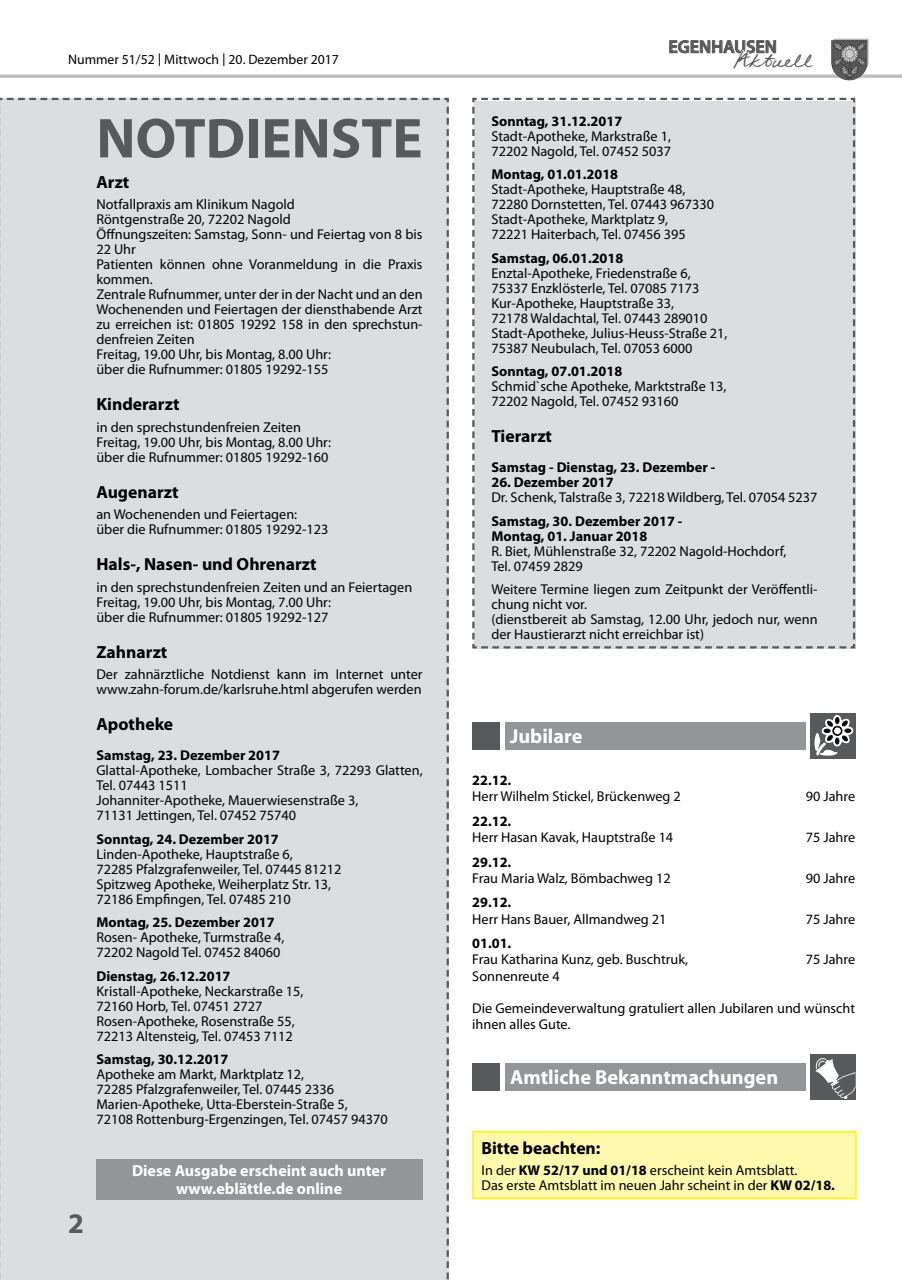
<style>
.page{position:relative;width:902px;height:1280px;background:#fff}
.page>*{position:absolute;margin:0;border:0;box-sizing:border-box;transform-origin:0 0}
.t1{font:700 56.7px "Myriad Pro";color:#58595b}
.t2{font:700 28.5px "Myriad Pro";color:#58595b}
.t3{font:22.95px "Federico Handwriting";color:#58595b}
.t4{font:700 20.25px "Myriad";color:#fff}
.t5{font:600 18px "Myriad Pro";color:#58595b}
.t6{font:700 17.55px "Myriad Pro";color:#000}
.t7{font:700 16.05px/17.5px "Myriad Pro";color:#fff;text-align:center}
.t8{font:14.25px/15px "Myriad Pro";color:#000}
.t9{font:700 14.25px/15px "Myriad Pro";color:#000}
.t10{font:13.65px "Myriad Pro";color:#000}
.s1{font-family:"Lucida Sans"}
.s2{font-weight:700}
</style>
<div class="page">
<hr style="left:0;top:75px;width:901px;height:3px;background:#bcbec0">
<svg style="left:669px;top:40px;width:108px;height:14px"></svg>
<svg style="left:833px;top:39px;width:35px;height:36px"></svg>
<img style="left:831px;top:40px;width:36px;height:40px">
<div style="left:472px;top:97px;width:384px;height:552px;background:#dcddde"></div>
<div style="left:810px;top:713px;width:46px;height:46px;background:#58595b"></div>
<div style="left:504px;top:722px;width:301px;height:28px;background:#939598"></div>
<div style="left:472px;top:722px;width:28px;height:28px;background:#58595b"></div>
<svg style="left:814px;top:715px;width:39px;height:41px"></svg>
<div style="left:834px;top:727px;width:6px;height:7px;background:#fff;border-radius:50%"></div>
<div style="left:810px;top:1054px;width:46px;height:46px;background:#58595b"></div>
<svg style="left:815px;top:1058px;width:40px;height:41px"></svg>
<div style="left:504px;top:1063px;width:301px;height:28px;background:#939598"></div>
<div style="left:472px;top:1063px;width:28px;height:28px;background:#58595b"></div>
<div style="left:473px;top:1132px;width:382px;height:66px;background:#fff9ae"></div>
<hr style="left:472px;top:1131px;width:384px;height:1px;background:#fff200">
<hr style="left:472px;top:1132px;width:1px;height:66px;background:#fff200">
<hr style="left:855px;top:1132px;width:1px;height:66px;background:#fff200">
<hr style="left:472px;top:1198px;width:384px;height:1px;background:#fff200">
<div style="left:0;top:97px;width:449px;height:1183px;background:#dcddde"></div>
<p class="t5" style="left:668px;top:35px;width:110px">EGENHAUSEN</p>
<p class="t10" style="left:68px;top:51px;width:272px">Nummer 51/52 <span class="s1">|</span> Mittwoch <span class="s1">|</span> 20. Dezember 2017</p>
<h3 class="t3" style="left:733px;top:46px;width:80px">Aktuell</h3>
<h1 class="t1" style="left:96px;top:101px;width:327px">NOTDIENSTE</h1>
<p class="t9" style="left:491px;top:113px;width:132px">Sonntag, 31.12.2017</p>
<p class="t8" style="left:491px;top:128px;width:181px">Stadt-Apotheke, Markstraße 1,<br>72202 Nagold, Tel. 07452 5037</p>
<p class="t9" style="left:491px;top:166px;width:128px">Montag, 01.01.2018</p>
<p class="t8" style="left:491px;top:182px;width:224px">Stadt-Apotheke, Hauptstraße 48, 72280 Dornstetten, Tel. 07443 967330<br>Stadt-Apotheke, Marktplatz 9,<br>72221 Haiterbach, Tel. 07456 395</p>
<p class="t9" style="left:491px;top:250px;width:133px">Samstag, 06.01.2018</p>
<p class="t8" style="left:491px;top:265px;width:237px">Enztal-Apotheke, Friedenstraße 6, 75337 Enzklösterle, Tel. 07085 7173<br>Kur-Apotheke, Hauptstraße 33,<br>72178 Waldachtal, Tel. 07443 289010<br>Stadt-Apotheke, Julius-Heuss-Straße 21, 75387 Neubulach, Tel. 07053 6000</p>
<p class="t9" style="left:491px;top:363px;width:132px">Sonntag, 07.01.2018</p>
<p class="t8" style="left:491px;top:379px;width:236px">Schmid`sche Apotheke, Marktstraße 13,<br>72202 Nagold, Tel. 07452 93160</p>
<p class="t6" style="left:491px;top:425px;width:62px">Tierarzt</p>
<p class="t9" style="left:491px;top:459px;width:225px">Samstag - Dienstag, 23. Dezember -</p>
<p class="t9" style="left:491px;top:474px;width:124px">26. Dezember 2017</p>
<p class="t8" style="left:491px;top:490px;width:327px">Dr. Schenk, Talstraße 3, 72218 Wildberg, Tel. 07054 5237</p>
<p class="t9" style="left:491px;top:513px;width:192px">Samstag, 30. Dezember 2017 -<br>Montag, 01. Januar 2018</p>
<p class="t8" style="left:491px;top:543px;width:296px">R. Biet, Mühlenstraße 32, 72202 Nagold-Hochdorf,<br>Tel. 07459 2829</p>
<p class="t8" style="left:491px;top:582px;width:327px">Weitere Termine liegen zum Zeitpunkt der Veröffentli&shy;chung nicht vor.<br>(dienstbereit ab Samstag, 12.00 Uhr, jedoch nur, wenn der Haustierarzt nicht erreichbar ist)</p>
<p class="t6" style="left:96px;top:170px;width:34px">Arzt</p>
<p class="t8" style="left:96px;top:196px;width:328px">Notfallpraxis am Klinikum Nagold<br>Röntgenstraße 20, 72202 Nagold<br>Öffnungszeiten: Samstag, Sonn- und Feiertag von 8 bis 22 Uhr<br>Patienten können ohne Voranmeldung in die Praxis kommen.<br>Zentrale Rufnummer, unter der in der Nacht und an den Wochenenden und Feiertagen der diensthabende Arzt zu erreichen ist: 01805 19292 158 in den sprechstun&shy;denfreien Zeiten<br>Freitag, 19.00 Uhr, bis Montag, 8.00 Uhr:<br>über die Rufnummer: 01805 19292-155</p>
<p class="t6" style="left:96px;top:393px;width:84px">Kinderarzt</p>
<p class="t8" style="left:96px;top:419px;width:236px">in den sprechstundenfreien Zeiten<br>Freitag, 19.00 Uhr, bis Montag, 8.00 Uhr: über die Rufnummer: 01805 19292-160</p>
<p class="t6" style="left:96px;top:480px;width:84px">Augenarzt</p>
<p class="t8" style="left:96px;top:507px;width:233px">an Wochenenden und Feiertagen: über die Rufnummer: 01805 19292-123</p>
<p class="t6" style="left:96px;top:553px;width:222px">Hals-, Nasen- und Ohrenarzt</p>
<p class="t8" style="left:96px;top:579px;width:317px">in den sprechstundenfreien Zeiten und an Feiertagen<br>Freitag, 19.00 Uhr, bis Montag, 7.00 Uhr:<br>über die Rufnummer: 01805 19292-127</p>
<p class="t6" style="left:96px;top:640px;width:72px">Zahnarzt</p>
<p class="t8" style="left:96px;top:667px;width:327px">Der zahnärztliche Notdienst kann im Internet unter www.zahn-forum.de/karlsruhe.html abgerufen werden</p>
<p class="t6" style="left:96px;top:713px;width:78px">Apotheke</p>
<p class="t9" style="left:96px;top:748px;width:185px">Samstag, 23. Dezember 2017</p>
<p class="t8" style="left:96px;top:763px;width:328px">Glattal-Apotheke, Lombacher Straße 3, 72293 Glatten, Tel. 07443 1511<br>Johanniter-Apotheke, Mauerwiesenstraße 3,<br>71131 Jettingen, Tel. 07452 75740</p>
<p class="t9" style="left:96px;top:831px;width:184px">Sonntag, 24. Dezember 2017</p>
<p class="t8" style="left:96px;top:846px;width:246px">Linden-Apotheke, Hauptstraße 6,<br>72285 Pfalzgrafenweiler, Tel. 07445 81212<br>Spitzweg Apotheke, Weiherplatz Str. 13, 72186 Empfingen, Tel. 07485 210</p>
<p class="t9" style="left:96px;top:915px;width:180px">Montag, 25. Dezember 2017</p>
<p class="t8" style="left:96px;top:930px;width:189px">Rosen- Apotheke, Turmstraße 4,<br>72202 Nagold Tel. 07452 84060</p>
<p class="t9" style="left:96px;top:968px;width:136px">Dienstag, 26.12.2017</p>
<p class="t8" style="left:96px;top:983px;width:208px">Kristall-Apotheke, Neckarstraße 15, 72160 Horb, Tel. 07451 2727<br>Rosen-Apotheke, Rosenstraße 55, 72213 Altensteig, Tel. 07453 7112</p>
<p class="t9" style="left:96px;top:1052px;width:133px">Samstag, 30.12.2017</p>
<p class="t8" style="left:96px;top:1067px;width:293px">Apotheke am Markt, Marktplatz 12,<br>72285 Pfalzgrafenweiler, Tel. 07445 2336<br>Marien-Apotheke, Utta-Eberstein-Straße 5, 72108 Rottenburg-Ergenzingen, Tel. 07457 94370</p>
<h3 class="t4" style="left:510px;top:725px;width:74px">Jubilare</h3>
<p class="t9" style="left:472px;top:772px;width:41px">22.12.</p>
<p class="t8" style="left:472px;top:788px;width:210px">Herr Wilhelm Stickel, Brückenweg 2</p>
<p class="t8" style="left:805px;top:788px;width:51px">90 Jahre</p>
<p class="t9" style="left:472px;top:813px;width:41px">22.12.</p>
<p class="t8" style="left:472px;top:829px;width:202px">Herr Hasan Kavak, Hauptstraße 14</p>
<p class="t8" style="left:805px;top:829px;width:51px">75 Jahre</p>
<p class="t9" style="left:472px;top:854px;width:41px">29.12.</p>
<p class="t8" style="left:472px;top:870px;width:200px">Frau Maria Walz, Bömbachweg 12</p>
<p class="t8" style="left:805px;top:870px;width:51px">90 Jahre</p>
<p class="t9" style="left:472px;top:894px;width:41px">29.12.</p>
<p class="t8" style="left:472px;top:911px;width:196px">Herr Hans Bauer, Allmandweg 21</p>
<p class="t8" style="left:805px;top:911px;width:51px">75 Jahre</p>
<p class="t9" style="left:472px;top:935px;width:41px">01.01.</p>
<p class="t8" style="left:472px;top:952px;width:217px">Frau Katharina Kunz, geb. Buschtruk,</p>
<p class="t8" style="left:805px;top:952px;width:51px">75 Jahre</p>
<p class="t8" style="left:472px;top:968px;width:89px">Sonnenreute 4</p>
<p class="t8" style="left:472px;top:1000px;width:384px;line-height:16.2px">Die Gemeindeverwaltung gratuliert allen Jubilaren und wünscht ihnen alles Gute.</p>
<h3 class="t4" style="left:510px;top:1066px;width:269px">Amtliche Bekanntmachungen</h3>
<h2 class="t2" style="left:68px;top:1205px;width:17px">2</h2>
<p class="t7" style="left:132px;top:1161px;width:255px">Diese Ausgabe erscheint auch unter www.eblättle.de online</p>
<p class="t6" style="left:481px;top:1136px;width:120px">Bitte beachten:</p>
<p class="t8" style="left:481px;top:1162px;width:355px">In der <span class="s2">KW 52/17 und 01/18</span> erscheint kein Amtsblatt.<br>Das erste Amtsblatt im neuen Jahr scheint in der <span class="s2">KW 02/18.</span></p>
</div>
